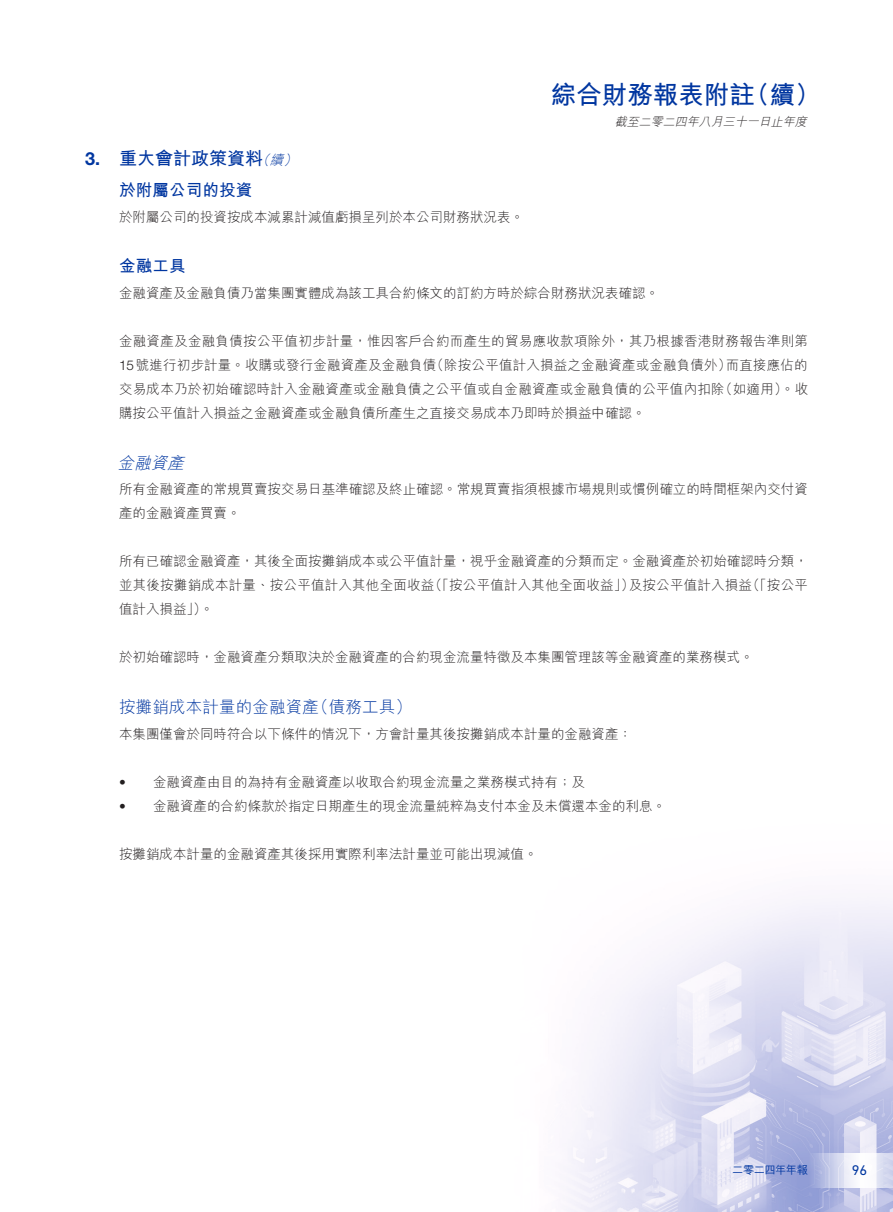
<style>
.page{position:relative;width:893px;height:1212px;background:#fff}
.page>*{position:absolute;margin:0;border:0;box-sizing:border-box;transform-origin:0 0}
.t1{font:700 25.5px "M Hei HK";color:#0036a0}
._01_Heading_1{font:700 18px "M Hei HK";color:#0036a0}
._01_Heading_1-2{font:700 18px "Helvetica Neue LT Pro";color:#0036a0}
._04_Heading_4{font:300 16.5px "M Hei HK";letter-spacing:.01em;color:#0036a0}
._02_Heading_2{font:700 16.5px "M Hei HK";letter-spacing:.01em;color:#0036a0}
._03_Heading_3{font:italic 300 16.5px "M Hei HK";color:#0036a0}
.t2{font:14.25px "DIN Next LT Pro";color:#0036a0}
._00_Body_text{font:300 13.5px/24px "M Hei HK";color:#231f20}
._00_Body_text-2{font:300 13.5px/24px "M Hei HK";letter-spacing:.02em;color:#231f20;text-align:right}
._01_Heading_1-3{font:italic 300 13.5px "M Hei HK";color:#0036a0}
._00_Body_text-3{font:300 13.5px "Helvetica Neue LT Pro";color:#231f20}
.t3{font:italic 300 12px "M Hei HK";color:#231f20}
.t4{font:500 11.25px "M Hei HK";letter-spacing:-.045em;color:#0036a0}
.s1{font-family:"Helvetica Neue LT Pro"}
</style>
<div class="page">
<img style="left:566px;top:900px;width:327px;height:312px">
<svg style="left:809px;top:1153px;width:84px;height:34px"></svg>
<p class="_01_Heading_1-2" style="left:85px;top:147px;width:17px">3.</p>
<p class="_01_Heading_1" style="left:119px;top:145px;width:145px">重大會計政策資料</p>
<p class="_01_Heading_1-3" style="left:270px;top:150px;width:19px">續</p>
<p class="_01_Heading_1-3" style="left:256px;top:150px;width:19px">（</p>
<p class="_01_Heading_1-3" style="left:283px;top:150px;width:19px">(</p>
<h1 class="t1" style="left:551px;top:76px;width:205px">綜合財務報表附註</h1>
<p class="t3" style="left:615px;top:113px;width:197px">截至二零二四年八月三十一日止年度</p>
<h1 class="t1" style="left:744px;top:76px;width:78px">（續(</h1>
<p class="_02_Heading_2" style="left:119px;top:178px;width:135px">於附屬公司的投資</p>
<p class="_00_Body_text" style="left:119px;top:204px;width:407px">於附屬公司的投資按成本減累計減值虧損呈列於本公司財務狀況表。</p>
<p class="_02_Heading_2" style="left:119px;top:254px;width:68px">金融工具</p>
<p class="_00_Body_text" style="left:119px;top:281px;width:542px">金融資產及金融負債乃當集團實體成為該工具合約條文的訂約方時於綜合財務狀況表確認。</p>
<p class="_00_Body_text-2" style="left:119px;top:329px;width:690px">金融資產及金融負債按公平值初步計量，惟因客戶合約而產生的貿易應收款項除外，其乃根據香港財務報告準則第而直接應佔的</p>
<p class="_00_Body_text" style="left:431px;top:353px;width:302px">（除按公平值計入損益之金融資產或金融負債外）</p>
<p class="_00_Body_text" style="left:119px;top:353px;width:319px"><span class="s1">15</span>號進行初步計量。收購或發行金融資產及金融負債</p>
<p class="_00_Body_text" style="left:719px;top:377px;width:91px">（如適用）。收</p>
<p class="_00_Body_text-2" style="left:119px;top:377px;width:607px;text-align:left">交易成本乃於初始確認時計入金融資產或金融負債之公平值或自金融資產或金融負債的公平值內扣除購按公平值計入損益之金融資產或金融負債所產生之直接交易成本乃即時於損益中確認。</p>
<p class="_03_Heading_3" style="left:118px;top:451px;width:73px">金融資產</p>
<p class="_00_Body_text" style="left:119px;top:477px;width:690px">所有金融資產的常規買賣按交易日基準確認及終止確認。常規買賣指須根據市場規則或慣例確立的時間框架內交付資產的金融資產買賣。</p>
<p class="_00_Body_text" style="left:119px;top:549px;width:690px;text-align:right">所有已確認金融資產，其後全面按攤銷成本或公平值計量，視乎金融資產的分類而定。金融資產於初始確認時分類，（「按公平</p>
<p class="_00_Body_text" style="left:429px;top:573px;width:207px">（「按公平值計入其他全面收益」）</p>
<p class="_00_Body_text" style="left:119px;top:573px;width:317px">並其後按攤銷成本計量、按公平值計入其他全面收益值計入損益 。(「</p>
<p class="_00_Body_text" style="left:119px;top:645px;width:636px">於初始確認時，金融資產分類取決於金融資產的合約現金流量特徵及本集團管理該等金融資產的業務模式。</p>
<p class="_04_Heading_4" style="left:312px;top:695px;width:101px">（債務工具(</p>
<p class="_00_Body_text" style="left:629px;top:573px;width:125px">及按公平值計入損益</p>
<p class="_04_Heading_4" style="left:119px;top:695px;width:201px">按攤銷成本計量的金融資產</p>
<p class="_00_Body_text" style="left:119px;top:721px;width:515px">本集團僅會於同時符合以下條件的情況下，方會計量其後按攤銷成本計量的金融資產：</p>
<p class="_00_Body_text" style="left:153px;top:769px;width:434px">金融資產由目的為持有金融資產以收取合約現金流量之業務模式持有；及</p>
<p class="_00_Body_text-3" style="left:119px;top:773px;width:8px">•</p>
<p class="_00_Body_text" style="left:153px;top:793px;width:515px">金融資產的合約條款於指定日期產生的現金流量純粹為支付本金及未償還本金的利息。</p>
<p class="_00_Body_text-3" style="left:119px;top:797px;width:8px">•</p>
<p class="_00_Body_text" style="left:119px;top:841px;width:420px">按攤銷成本計量的金融資產其後採用實際利率法計量並可能出現減值。</p>
<p class="t4" style="left:732px;top:1162px;width:77px">二零二四年年報</p>
<p class="t2" style="left:852px;top:1162px;width:17px">96</p>
</div>
